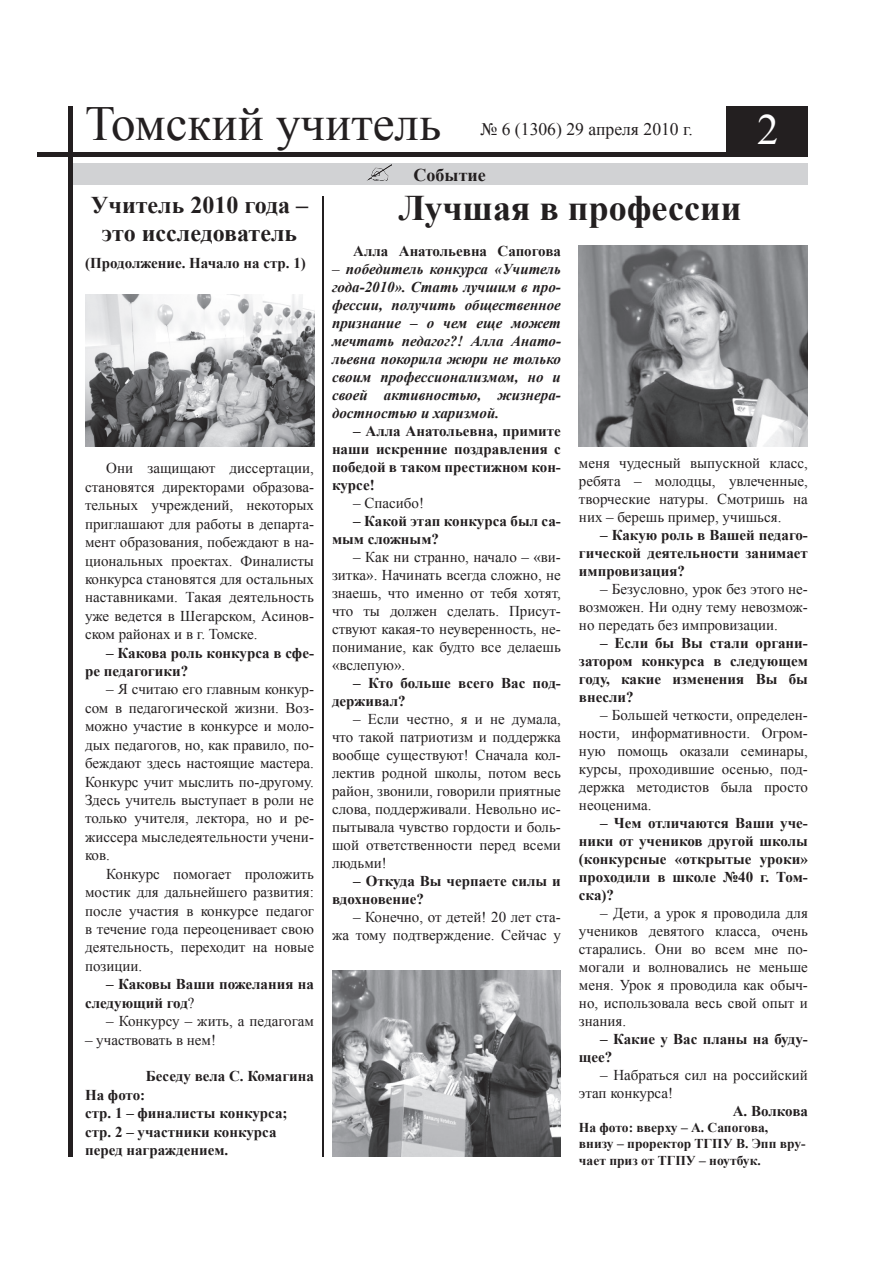
<style>
.page{position:relative;width:893px;height:1263px;background:#fff}
.page>*{position:absolute;margin:0;border:0;box-sizing:border-box;transform-origin:0 0}
.t1{font:49.05px "Times New Roman";color:#231f20}
.t2{font:43.2px "Times New Roman";color:#fff}
.t3{font:700 36px "Times New Roman";color:#231f20}
.t4{font:700 24px/28.8px "Times New Roman";color:#231f20;text-align:center}
.t5{font:700 18px "Times New Roman";color:#231f20}
.t6{font:17.7px "Times New Roman";color:#231f20}
.t7{font:15px/18px "Times New Roman";color:#231f20;text-align:justify}
.t8{font:700 15px/18px "Times New Roman";color:#231f20}
.t9{font:italic 700 15px/18px "Times New Roman";color:#231f20;text-align:justify}
.t10{font:700 13.5px/16.2px "Times New Roman";color:#231f20}
.s1{font-weight:400}
.s2{font-weight:400;font-style:normal}
</style>
<div class="page">
<div style="left:68px;top:163px;width:740px;height:21px;background:#d1d2d4"></div>
<img style="left:367px;top:165px;width:25px;height:16px">
<hr style="left:38px;top:152px;width:770px;height:4px;background:#231f20">
<div style="left:726px;top:106px;width:82px;height:50px;background:#231f20"></div>
<hr style="left:68px;top:106px;width:4px;height:1051px;background:#231f20">
<img style="left:579px;top:246px;width:229px;height:201px">
<img style="left:332px;top:970px;width:229px;height:187px">
<img style="left:85px;top:294px;width:229px;height:153px">
<hr style="left:322px;top:196px;width:2px;height:961px;background:#231f20">
<h1 class="t1" style="left:85px;top:91px;width:358px">Томский учитель</h1>
<p class="t6" style="left:480px;top:117px;width:214px">№ 6 (1306) 29 апреля 2010 г.</p>
<h2 class="t2" style="left:757px;top:101px;width:23px">2</h2>
<h3 class="t4" style="left:91px;top:189px;width:219px">Учитель 2010 года – это исследователь</h3>
<p class="t8" style="left:85px;top:254px;width:222px">(Продолжение. Начало на стр. 1)</p>
<p class="t7" style="left:85px;top:459px;width:230px;line-height:18.5px;text-indent:21px">Они защищают диссертации, становятся директорами образова&shy;тельных учреждений, некоторых приглашают для работы в департа&shy;мент образования, побеждают в на&shy;циональных проектах. Финалисты конкурса становятся для остальных наставниками. Такая деятельность уже ведется в Шегарском, Асинов&shy;ском районах и в г. Томске.</p>
<p class="t8" style="left:85px;top:643px;width:230px;line-height:18.5px;text-indent:21px">– Какова роль конкурса в сфе&shy;ре педагогики?</p>
<p class="t7" style="left:85px;top:680px;width:230px;line-height:18.5px;text-indent:21px">– Я считаю его главным конкур&shy;сом в педагогической жизни. Воз&shy;можно участие в конкурсе и моло&shy;дых педагогов, но, как правило, по&shy;беждают здесь настоящие мастера.<br>Конкурс учит мыслить по-другому.<br>Здесь учитель выступает в роли не только учителя, лектора, но и ре&shy;жиссера мыследеятельности учени&shy;ков.</p>
<p class="t7" style="left:85px;top:864px;width:230px;line-height:18.5px;text-indent:21px">Конкурс помогает проложить мостик для дальнейшего развития: после участия в конкурсе педагог в течение года переоценивает свою деятельность, переходит на новые позиции.</p>
<p class="t8" style="left:85px;top:974px;width:230px;line-height:18.5px;text-indent:21px">– Каковы Ваши пожелания на следующий год<span class="s1">?</span></p>
<p class="t7" style="left:106px;top:1012px;width:209px">– Конкурсу – жить, а педагогам</p>
<p class="t7" style="left:85px;top:1030px;width:132px">– участвовать в нем!</p>
<p class="t8" style="left:146px;top:1067px;width:170px">Беседу вела С. Комагина</p>
<p class="t8" style="left:85px;top:1085px;width:204px;line-height:18.5px">На фото:<br>стр. 1 – финалисты конкурса; стр. 2 – участники конкурса перед награждением.</p>
<p class="t5" style="left:414px;top:162px;width:74px">Событие</p>
<h3 class="t3" style="left:398px;top:184px;width:345px">Лучшая в профессии</h3>
<p class="t8" style="left:353px;top:242px;width:209px">Алла Анатольевна Сапогова</p>
<p class="t9" style="left:332px;top:260px;width:230px"><span class="s2">–</span> победитель конкурса «Учитель года-2010». Стать лучшим в про&shy;фессии, получить общественное признание – о чем еще может мечтать педагог?! Алла Анато&shy;льевна покорила жюри не только своим профессионализмом, но и своей активностью, жизнера&shy;достностью и харизмой.</p>
<p class="t8" style="left:332px;top:422px;width:230px;text-align:justify;text-indent:21px">– Алла Анатольевна, примите наши искренние поздравления с победой в таком престижном кон&shy;курсе!</p>
<p class="t7" style="left:353px;top:494px;width:72px">– Спасибо!</p>
<p class="t8" style="left:332px;top:512px;width:230px;text-indent:21px">– Какой этап конкурса был са&shy;мым сложным?</p>
<p class="t7" style="left:332px;top:548px;width:230px;text-indent:21px">– Как ни странно, начало – «ви&shy;зитка». Начинать всегда сложно, не знаешь, что именно от тебя хотят, что ты должен сделать. Присут&shy;ствуют какая-то неуверенность, не&shy;понимание, как будто все делаешь «вслепую».</p>
<p class="t8" style="left:332px;top:674px;width:230px;text-indent:21px">– Кто больше всего Вас под&shy;держивал?</p>
<p class="t7" style="left:332px;top:710px;width:230px;text-indent:21px">– Если честно, я и не думала, что такой патриотизм и поддержка вообще существуют! Сначала кол&shy;лектив родной школы, потом весь район, звонили, говорили приятные слова, поддерживали. Невольно ис&shy;пытывала чувство гордости и боль&shy;шой ответственности перед всеми людьми!</p>
<p class="t8" style="left:332px;top:872px;width:230px;text-indent:21px">– Откуда Вы черпаете силы и вдохновение?</p>
<p class="t7" style="left:332px;top:908px;width:230px;text-align:right">– Конечно, от детей! 20 лет ста-<br>жа тому подтверждение. Сейчас у</p>
<p class="t7" style="left:579px;top:454px;width:230px">меня чудесный выпускной класс, ребята – молодцы, увлеченные, творческие натуры. Смотришь на них – берешь пример, учишься.</p>
<p class="t8" style="left:579px;top:525px;width:230px;text-align:justify;text-indent:21px">– Какую роль в Вашей педаго&shy;гической деятельности занимает импровизация?</p>
<p class="t7" style="left:579px;top:580px;width:230px;text-indent:21px">– Безусловно, урок без этого не&shy;возможен. Ни одну тему невозмож&shy;но передать без импровизации.</p>
<p class="t8" style="left:579px;top:633px;width:230px;text-align:justify;text-indent:21px">– Если бы Вы стали органи&shy;затором конкурса в следующем году, какие изменения Вы бы внесли?</p>
<p class="t7" style="left:579px;top:706px;width:230px;text-indent:21px">– Большей четкости, определен&shy;ности, информативности. Огром&shy;ную помощь оказали семинары, курсы, проходившие осенью, под&shy;держка методистов была просто неоценима.</p>
<p class="t8" style="left:579px;top:813px;width:230px;text-align:justify;text-indent:21px">– Чем отличаются Ваши уче&shy;ники от учеников другой школы (конкурсные «открытые уроки» проходили в школе №40 г. Том&shy;ска)?</p>
<p class="t7" style="left:579px;top:904px;width:230px;text-indent:21px">– Дети, а урок я проводила для учеников девятого класса, очень старались. Они во всем мне по&shy;могали и волновались не меньше меня. Урок я проводила как обыч&shy;но, использовала весь свой опыт и знания.</p>
<p class="t8" style="left:579px;top:1029px;width:230px;text-indent:21px">– Какие у Вас планы на буду&shy;щее?</p>
<p class="t7" style="left:579px;top:1066px;width:230px;text-indent:21px">– Набраться сил на российский этап конкурса!</p>
<p class="t8" style="left:733px;top:1101px;width:77px">А. Волкова</p>
<p class="t10" style="left:579px;top:1119px;width:228px">На фото: вверху – А. Сапогова, внизу – проректор ТГПУ В. Эпп вру&shy;чает приз от ТГПУ – ноутбук.</p>
</div>
